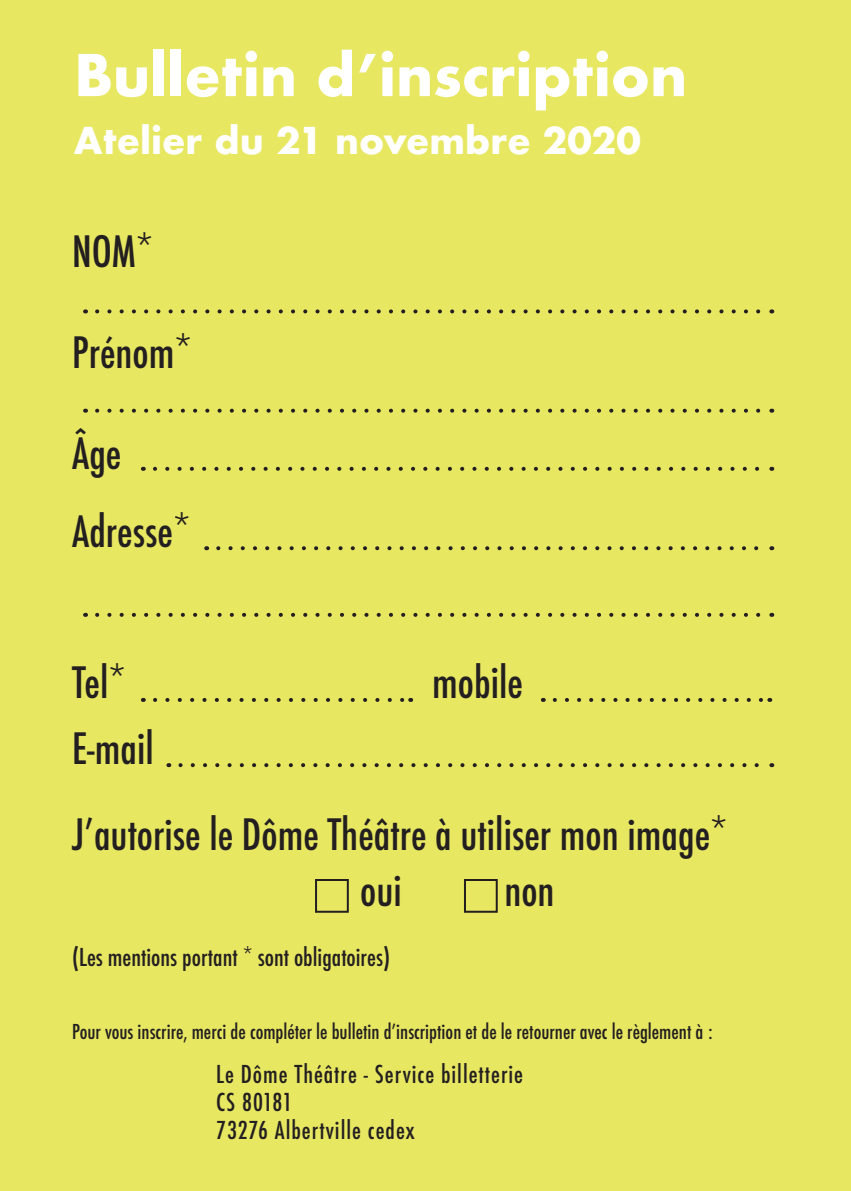
<style>
.page{position:relative;width:851px;height:1191px;background:#fff}
.page>*{position:absolute;margin:0;border:0;box-sizing:border-box;transform-origin:0 0}
.t1{font:700 56px "Futura";color:#fff}
.t2{font:500 condensed 42px "Futura";color:#231f20}
.t3{font:700 36px "Futura";color:#fff}
.t4{font:500 condensed 24px "Futura";letter-spacing:.04em;color:#231f20}
.t5{font:500 condensed 24px "Futura";color:#231f20}
.t6{font:500 condensed 20px "Futura";color:#231f20}
</style>
<div class="page">
<div style="left:0;top:0;width:850px;height:1191px;background:#e7e762"></div>
<svg style="left:97px;top:309px;width:664px;height:4px"></svg>
<svg style="left:97px;top:409px;width:664px;height:4px"></svg>
<svg style="left:155px;top:467px;width:604px;height:4px"></svg>
<svg style="left:218px;top:546px;width:541px;height:4px"></svg>
<svg style="left:97px;top:613px;width:664px;height:4px"></svg>
<svg style="left:155px;top:698px;width:249px;height:4px"></svg>
<svg style="left:554px;top:698px;width:209px;height:4px"></svg>
<svg style="left:180px;top:763px;width:579px;height:4px"></svg>
<div style="left:315px;top:879px;width:34px;height:33px;border:2px solid #231f20"></div>
<div style="left:464px;top:879px;width:33px;height:33px;border:2px solid #231f20"></div>
<p class="t1" style="left:74px;top:35px;width:614px">Bulletin d’inscription</p>
<p class="t3" style="left:74px;top:114px;width:568px">Atelier du 21 novembre 2020</p>
<p class="t2" style="left:72px;top:225px;width:83px">NOM*</p>
<p class="t2" style="left:72px;top:326px;width:121px">Prénom*</p>
<p class="t2" style="left:72px;top:426px;width:51px">Âge</p>
<p class="t2" style="left:72px;top:504px;width:120px">Adresse*</p>
<p class="t2" style="left:72px;top:656px;width:55px">Tel*</p>
<p class="t2" style="left:432px;top:656px;width:92px">mobile</p>
<p class="t2" style="left:72px;top:722px;width:83px">E-mail</p>
<p class="t2" style="left:72px;top:808px;width:657px">J’autorise le Dôme Théâtre à utiliser mon image*</p>
<p class="t2" style="left:360px;top:864px;width:43px">oui</p>
<p class="t2" style="left:504px;top:864px;width:52px">non</p>
<p class="t5" style="left:72px;top:942px;width:319px">(Les mentions portant * sont obligatoires)</p>
<p class="t6" style="left:72px;top:1019px;width:642px">Pour vous inscrire, merci de compléter le bulletin d’inscription et de le retourner avec le règlement à :</p>
<p class="t4" style="left:216px;top:1059px;width:308px">Le Dôme Théâtre - Service billetterie</p>
<p class="t4" style="left:216px;top:1087px;width:78px">CS 80181</p>
<p class="t4" style="left:216px;top:1115px;width:200px">73276 Albertville cedex</p>
</div>
